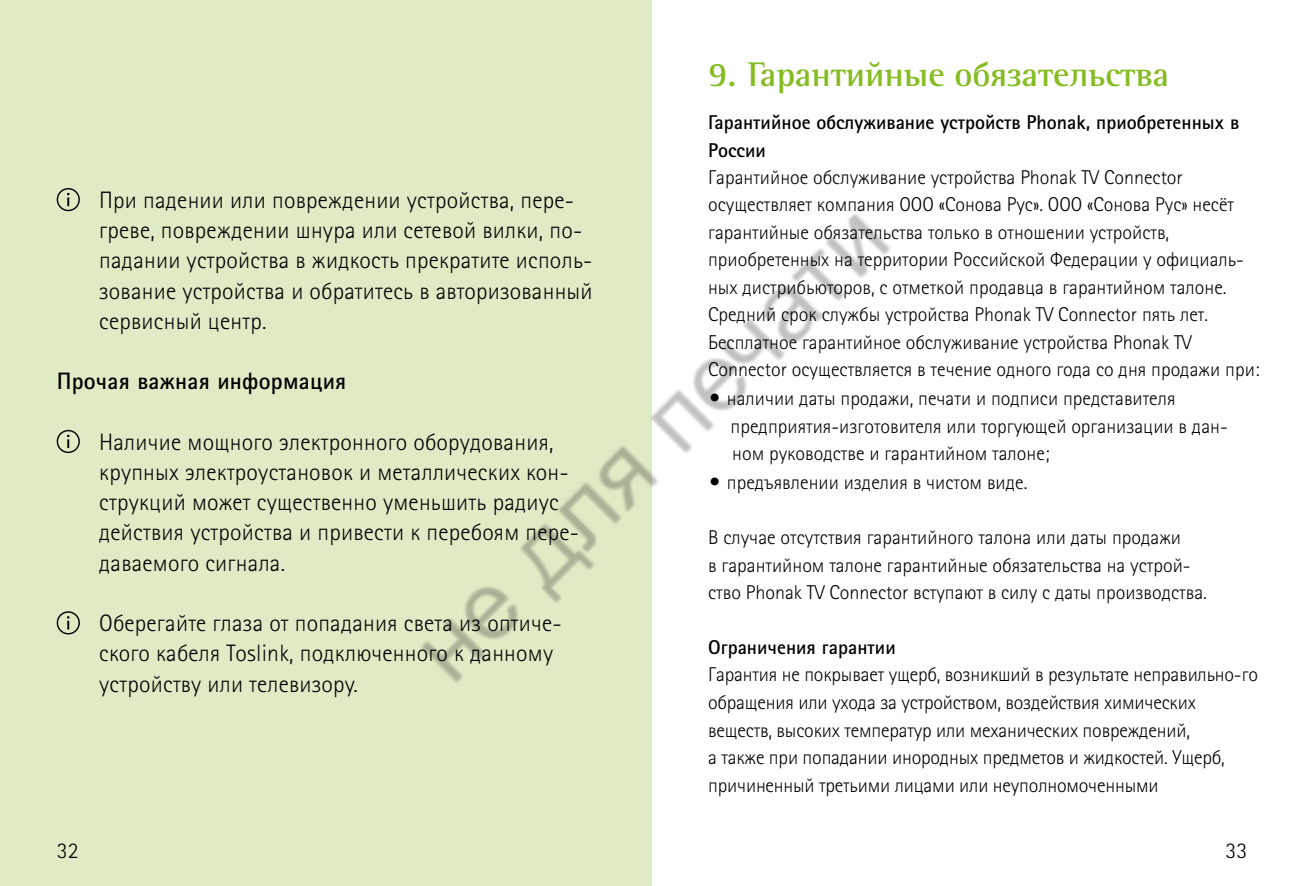
<style>
.page{position:relative;width:1304px;height:886px;background:#fff}
.page>*{position:absolute;margin:0;border:0;box-sizing:border-box;transform-origin:0 0}
.t1{font:700 35px "Rotis Semi Serif Pro Cyr";color:#85bc21}
.t2{font:300 23.75px/30.2px "Rotis Sans Serif Pro Cyr";letter-spacing:.01em;color:#000}
.t3{font:700 23.75px "Rotis Sans Serif Pro Cyr";letter-spacing:.01em;color:#000}
.t4{font:300 22.5px "Rotis Sans Serif Pro Cyr";color:#000}
.t5{font:300 20px/27.5px "Rotis Sans Serif Pro Cyr";color:#000}
.t6{font:700 20px/27.5px "Rotis Sans Serif Pro Cyr";color:#000}
</style>
<div class="page">
<div style="left:0;top:0;width:652px;height:886px;background:#dfebc5"></div>
<svg style="left:57px;top:188px;width:23px;height:23px"></svg>
<svg style="left:57px;top:430px;width:23px;height:23px"></svg>
<svg style="left:57px;top:611px;width:23px;height:23px"></svg>
<img style="left:421px;top:213px;width:469px;height:470px">
<svg style="left:711px;top:394px;width:8px;height:8px"></svg>
<svg style="left:711px;top:477px;width:8px;height:8px"></svg>
<p class="t2" style="left:99px;top:185px;width:495px">При падении или повреждении устройства, пере&shy;греве, повреждении шнура или сетевой вилки, по&shy;падании устройства в жидкость прекратите исполь&shy;зование устройства и обратитесь в авторизованный сервисный центр.</p>
<p class="t3" style="left:57px;top:366px;width:291px">Прочая важная информация</p>
<p class="t2" style="left:99px;top:427px;width:481px">Наличие мощного электронного оборудования, крупных электроустановок и металлических кон&shy;струкций может существенно уменьшить радиус действия устройства и привести к перебоям пере&shy;даваемого сигнала.</p>
<p class="t2" style="left:99px;top:608px;width:464px">Оберегайте глаза от попадания света из оптиче&shy;ского кабеля Toslink, подключенного к данному устройству или телевизору.</p>
<h1 class="t1" style="left:708px;top:53px;width:462px">9. Гарантийные обязательства</h1>
<p class="t6" style="left:708px;top:109px;width:533px">Гарантийное обслуживание устройств Phonak, приобретенных в<br>России</p>
<p class="t5" style="left:708px;top:163px;width:553px">Гарантийное обслуживание устройства Phonak TV Connector осуществляет компания ООО «Сонова Рус». ООО «Сонова Рус» несёт гарантийные обязательства только в отношении устройств, приобретенных на территории Российской Федерации у официаль&shy;ных дистрибьюторов, с отметкой продавца в гарантийном талоне.<br>Средний срок службы устройства Phonak TV Connector пять лет.<br>Бесплатное гарантийное обслуживание устройства Phonak TV Connector осуществляется в течение одного года со дня продажи при:</p>
<p class="t5" style="left:727px;top:385px;width:502px">наличии даты продажи, печати и подписи представителя предприятия-изготовителя или торгующей организации в дан&shy;ном руководстве и гарантийном талоне;<br>предъявлении изделия в чистом виде.</p>
<p class="t5" style="left:708px;top:524px;width:500px">В случае отсутствия гарантийного талона или даты продажи<br>в гарантийном талоне гарантийные обязательства на устрой&shy;ство Phonak TV Connector вступают в силу с даты производства.</p>
<p class="t6" style="left:708px;top:634px;width:189px">Ограничения гарантии</p>
<p class="t5" style="left:708px;top:661px;width:551px">Гарантия не покрывает ущерб, возникший в результате неправильно-го обращения или ухода за устройством, воздействия химических веществ, высоких температур или механических повреждений,<br>а также при попадании инородных предметов и жидкостей. Ущерб, причиненный третьими лицами или неуполномоченными</p>
<p class="t4" style="left:57px;top:838px;width:23px">32</p>
<p class="t4" style="left:1225px;top:838px;width:23px">33</p>
</div>
